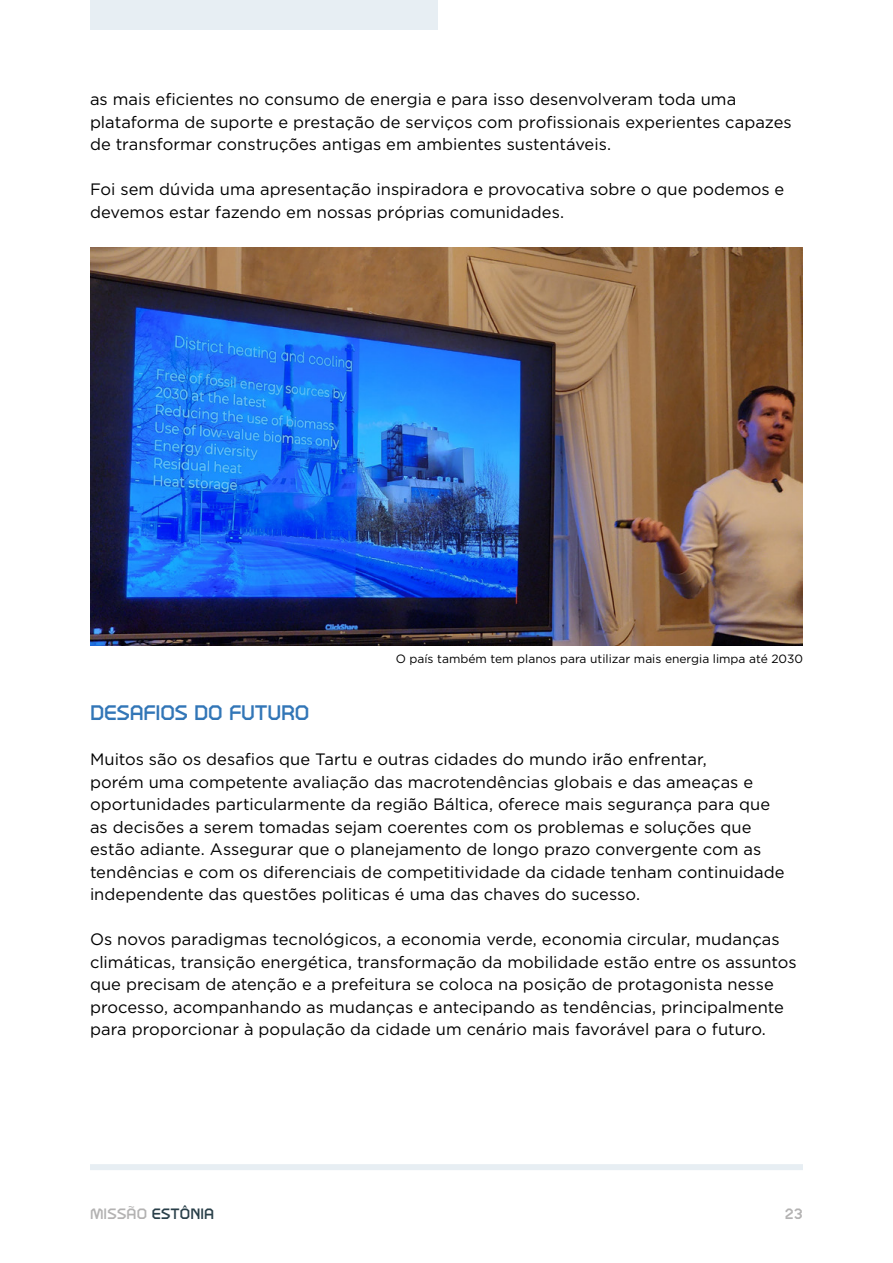
<style>
.page{position:relative;width:893px;height:1263px;background:#fff}
.page>*{position:absolute;margin:0;border:0;box-sizing:border-box;transform-origin:0 0}
.t1{font:21px "GESZOG Regular";letter-spacing:-.005em;color:#3276b7}
.t2{font:16.5px/22.5px "Gotham";color:#000}
.t3{font:15px "GESZOG Regular";letter-spacing:.01em;color:#293f49}
.t4{font:15px "GESZOG Regular";color:#b3b2b2}
.t5{font:12px "Gotham";color:#000}
.s1{color:#b3b2b2}
</style>
<div class="page">
<div style="left:90px;top:1164px;width:713px;height:6px;background:#e7eef3"></div>
<div style="left:90px;top:0;width:347px;height:30px;background:#e7eef3"></div>
<img style="left:90px;top:248px;width:713px;height:397px">
<p class="t2" style="left:90px;top:88px;width:703px">as mais eficientes no consumo de energia e para isso desenvolveram toda uma plataforma de suporte e prestação de serviços com profissionais experientes capazes de transformar construções antigas em ambientes sustentáveis.</p>
<p class="t2" style="left:90px;top:178px;width:696px">Foi sem dúvida uma apresentação inspiradora e provocativa sobre o que podemos e devemos estar fazendo em nossas próprias comunidades.</p>
<p class="t1" style="left:90px;top:700px;width:221px">DESAFIOS DO FUTURO</p>
<p class="t5" style="left:396px;top:651px;width:409px">O país também tem planos para utilizar mais energia limpa até 2030</p>
<p class="t2" style="left:90px;top:748px;width:696px">Muitos são os desafios que Tartu e outras cidades do mundo irão enfrentar,<br>porém uma competente avaliação das macrotendências globais e das ameaças e oportunidades particularmente da região Báltica, oferece mais segurança para que as decisões a serem tomadas sejam coerentes com os problemas e soluções que estão adiante. Assegurar que o planejamento de longo prazo convergente com as tendências e com os diferenciais de competitividade da cidade tenham continuidade independente das questões politicas é uma das chaves do sucesso.</p>
<p class="t2" style="left:90px;top:928px;width:708px">Os novos paradigmas tecnológicos, a economia verde, economia circular, mudanças climáticas, transição energética, transformação da mobilidade estão entre os assuntos que precisam de atenção e a prefeitura se coloca na posição de protagonista nesse processo, acompanhando as mudanças e antecipando as tendências, principalmente para proporcionar à população da cidade um cenário mais favorável para o futuro.</p>
<p class="t3" style="left:90px;top:1204px;width:126px"><span class="s1">MISSÃO</span> ESTÔNIA</p>
<p class="t4" style="left:785px;top:1204px;width:20px">23</p>
</div>
